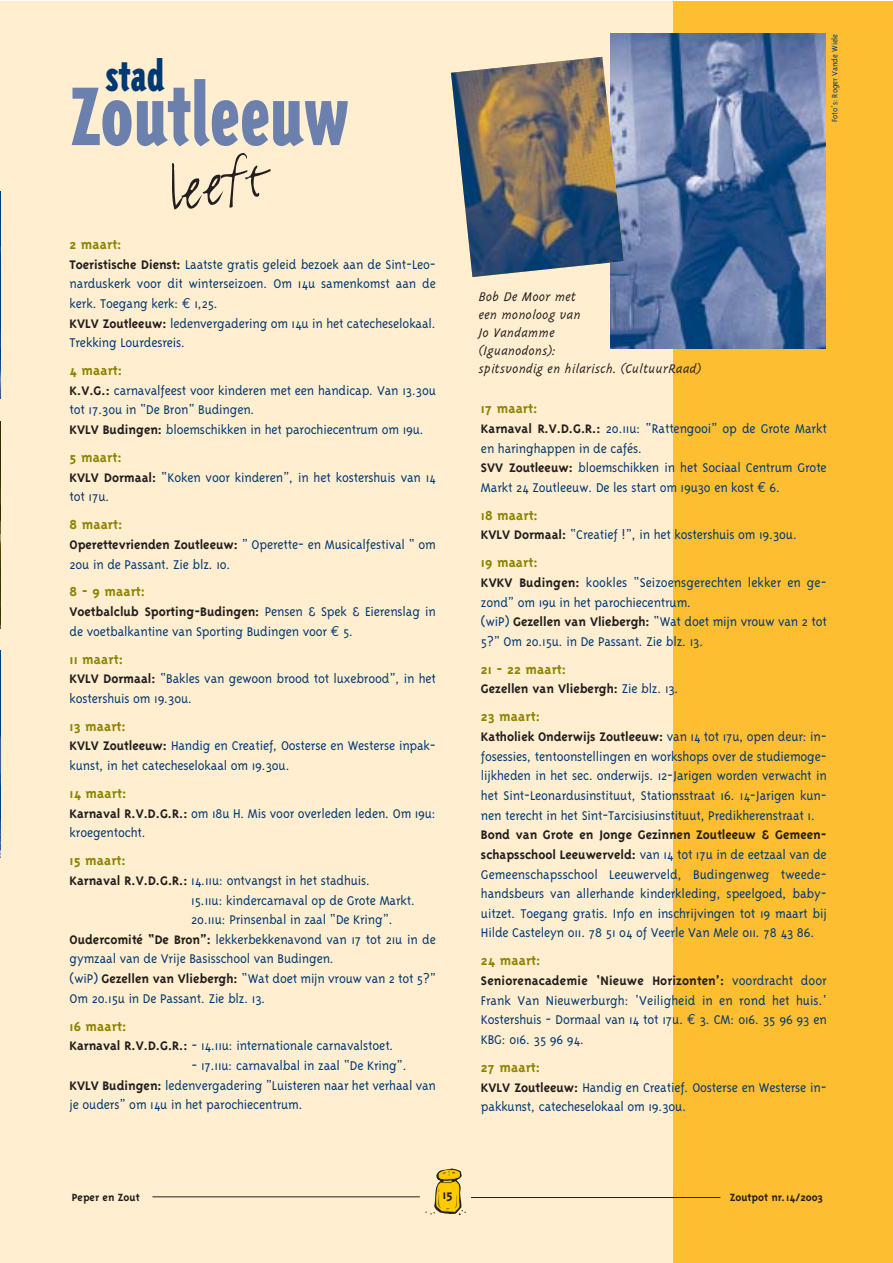
<style>
.page{position:relative;width:893px;height:1263px;background:#fff}
.page>*{position:absolute;margin:0;border:0;box-sizing:border-box;transform-origin:0 0}
.t1{font:900 95.55px "Triplex Cond";color:#6c80ad}
.t2{font:65.25px "FF Justlefthand E";color:#231f1f}
.t3{font:900 47.85px "Triplex Cond";color:#003873}
.t4{font:15px "Triplex Bold E";letter-spacing:.005em;color:#8c8400}
.t5{font:14.55px/19.6px "Triplex Light E";letter-spacing:-.01em;color:#003873}
.t6{font:14.25px "Triplex Bold E";letter-spacing:-.005em;color:#231f1f}
.t7{font:14.25px/18px "Triplex Italic Light E";color:#231f1f}
.t8{font:12px "Triplex Bold E";color:#231f1f}
.t9{font:9px "Triplex Light E";letter-spacing:-.01em;color:#003873}
.s1{font-family:"Triplex Bold E";font-size:14.25px;color:#231f1f}
.s2{font-family:"Triplex Light E";font-size:14.55px;color:#003873}
</style>
<div class="page">
<div style="left:0;top:2px;width:892px;height:1261px;background:#ffeecf"></div>
<div style="left:673px;top:2px;width:219px;height:1261px;background:#febe31"></div>
<svg style="left:425px;top:1168px;width:41px;height:47px"></svg>
<hr style="left:152px;top:1197px;width:268px;height:1px;background:#231f1f">
<hr style="left:471px;top:1197px;width:249px;height:1px;background:#231f1f">
<img style="left:0;top:192px;width:1px;height:207px">
<img style="left:0;top:422px;width:1px;height:206px">
<img style="left:0;top:651px;width:1px;height:206px">
<img style="left:610px;top:34px;width:215px;height:314px">
<img style="left:451px;top:57px;width:172px;height:220px">
<h3 class="t3" style="left:106px;top:58px;width:60px">stad</h3>
<h1 class="t1" style="left:71px;top:79px;width:279px">Zoutleeuw</h1>
<h2 class="t2" style="left:160px;top:148px;width:102px;rotate:-10deg">leeft</h2>
<p class="t4" style="left:70px;top:239px;width:54px">2 maart:</p>
<p class="t5" style="left:70px;top:255px;width:368px"><span class="s1">Toeristische Dienst:</span> Laatste gratis geleid bezoek aan de Sint-Leo&shy;narduskerk voor dit winterseizoen. Om 14u samenkomst aan de kerk. Toegang kerk: ê 1,25.<br><span class="s1">KVLV Zoutleeuw:</span> ledenvergadering om 14u in het catecheselokaal.<br>Trekking Lourdesreis.</p>
<p class="t4" style="left:70px;top:365px;width:54px">4 maart:</p>
<p class="t5" style="left:70px;top:382px;width:368px"><span class="s1">K.V.G.:</span> carnavalfeest voor kinderen met een handicap. Van 13.30u tot 17.30u in “De Bron” Budingen.<br><span class="s1">KVLV Budingen:</span> bloemschikken in het parochiecentrum om 19u.</p>
<p class="t4" style="left:70px;top:452px;width:54px">5 maart:</p>
<p class="t5" style="left:70px;top:468px;width:368px"><span class="s1">KVLV Dormaal:</span> “Koken voor kinderen”, in het kostershuis van 14 tot 17u.</p>
<p class="t4" style="left:70px;top:519px;width:55px">8 maart:</p>
<p class="t5" style="left:70px;top:536px;width:368px"><span class="s1">Operettevrienden Zoutleeuw:</span> ” Operette- en Musicalfestival “ om<br>20u in de Passant. Zie blz. 10.</p>
<p class="t4" style="left:70px;top:586px;width:77px">8 - 9 maart:</p>
<p class="t6" style="left:70px;top:606px;width:368px">Voetbalclub Sporting-Budingen: <span class="s2">Pensen &amp; Spek &amp; Eierenslag in</span></p>
<p class="t5" style="left:70px;top:622px;width:285px">de voetbalkantine van Sporting Budingen voor ê 5.</p>
<p class="t4" style="left:70px;top:653px;width:55px">11 maart:</p>
<p class="t5" style="left:70px;top:670px;width:368px"><span class="s1">KVLV Dormaal:</span> “Bakles van gewoon brood tot luxebrood”, in het kostershuis om 19.30u.</p>
<p class="t4" style="left:70px;top:720px;width:58px">13 maart:</p>
<p class="t5" style="left:70px;top:737px;width:368px"><span class="s1">KVLV Zoutleeuw:</span> Handig en Creatief, Oosterse en Westerse inpak&shy;kunst, in het catecheselokaal om 19.30u.</p>
<p class="t4" style="left:70px;top:788px;width:58px">14 maart:</p>
<p class="t5" style="left:70px;top:804px;width:368px"><span class="s1">Karnaval R.V.D.G.R.:</span> om 18u H. Mis voor overleden leden. Om 19u: kroegentocht.</p>
<p class="t4" style="left:70px;top:855px;width:58px">15 maart:</p>
<p class="t5" style="left:70px;top:872px;width:302px"><span class="s1">Karnaval R.V.D.G.R.:</span> 14.11u: ontvangst in het stadhuis.</p>
<p class="t5" style="left:191px;top:891px;width:225px">15.11u: kindercarnaval op de Grote Markt.</p>
<p class="t5" style="left:191px;top:911px;width:203px">20.11u: Prinsenbal in zaal “De Kring”.</p>
<p class="t5" style="left:70px;top:931px;width:368px"><span class="s1">Oudercomité “De Bron”:</span> lekkerbekkenavond van 17 tot 21u in de</p>
<p class="t5" style="left:70px;top:950px;width:266px">gymzaal van de Vrije Basisschool van Budingen.</p>
<p class="t5" style="left:70px;top:970px;width:368px">(wiP) <span class="s1">Gezellen van Vliebergh:</span> “Wat doet mijn vrouw van 2 tot 5?”</p>
<p class="t5" style="left:70px;top:990px;width:197px">Om 20.15u in De Passant. Zie blz. 13.</p>
<p class="t4" style="left:70px;top:1020px;width:58px">16 maart:</p>
<p class="t5" style="left:70px;top:1037px;width:325px"><span class="s1">Karnaval R.V.D.G.R.:</span> - 14.11u: internationale carnavalstoet.</p>
<p class="t5" style="left:70px;top:1057px;width:368px;text-indent:122px">- 17.11u: carnavalbal in zaal “De Kring”.<br><span class="s1">KVLV Budingen:</span> ledenvergadering ”Luisteren naar het verhaal van je ouders” om 14u in het parochiecentrum.</p>
<p class="t7" style="left:479px;top:288px;width:224px">Bob De Moor met<br>een monoloog van<br>Jo Vandamme<br>(Iguanodons):<br>spitsvondig en hilarisch. (CultuurRaad)</p>
<p class="t9" style="left:831px;top:122px;width:90px;rotate:-90deg">Foto’s: Roger Vande Wiele</p>
<p class="t4" style="left:481px;top:403px;width:58px">17 maart:</p>
<p class="t5" style="left:481px;top:420px;width:347px"><span class="s1">Karnaval R.V.D.G.R.:</span> 20.11u: “Rattengooi” op de Grote Markt en haringhappen in de cafés.<br><span class="s1">SVV Zoutleeuw:</span> bloemschikken in het Sociaal Centrum Grote Markt 24 Zoutleeuw. De les start om 19u30 en kost ê 6.</p>
<p class="t4" style="left:481px;top:509px;width:59px">18 maart:</p>
<p class="t5" style="left:481px;top:526px;width:317px"><span class="s1">KVLV Dormaal:</span> “Creatief !”, in het kostershuis om 19.30u.</p>
<p class="t4" style="left:481px;top:557px;width:58px">19 maart:</p>
<p class="t5" style="left:481px;top:574px;width:347px"><span class="s1">KVKV Budingen:</span> kookles “Seizoensgerechten lekker en ge&shy;zond” om 19u in het parochiecentrum.<br>(wiP) <span class="s1">Gezellen van Vliebergh:</span> “Wat doet mijn vrouw van 2 tot 5?” Om 20.15u. in De Passant. Zie blz. 13.</p>
<p class="t4" style="left:481px;top:663px;width:87px">21 - 22 maart:</p>
<p class="t6" style="left:481px;top:684px;width:199px">Gezellen van Vliebergh: <span class="s2">Zie blz. 13.</span></p>
<p class="t4" style="left:481px;top:711px;width:61px">23 maart:</p>
<p class="t6" style="left:481px;top:731px;width:347px">Katholiek Onderwijs Zoutleeuw: <span class="s2">van 14 tot 17u, open deur: in-</span></p>
<p class="t5" style="left:481px;top:747px;width:347px;text-align:justify">fosessies, tentoonstellingen en workshops over de studiemoge&shy;lijkheden in het sec. onderwijs. 12-Jarigen worden verwacht in het Sint-Leonardusinstituut, Stationsstraat 16. 14-Jarigen kun&shy;nen terecht in het Sint-Tarcisiusinstituut, Predikherenstraat 1.</p>
<p class="t6" style="left:481px;top:829px;width:347px">Bond van Grote en Jonge Gezinnen Zoutleeuw &amp; Gemeen-</p>
<p class="t5" style="left:481px;top:846px;width:347px;text-align:justify"><span class="s1">schapsschool Leeuwerveld:</span> van 14 tot 17u in de eetzaal van de Gemeenschapsschool Leeuwerveld, Budingenweg tweede&shy;handsbeurs van allerhande kinderkleding, speelgoed, baby&shy;uitzet. Toegang gratis. Info en inschrijvingen tot 19 maart bij Hilde Casteleyn 011. 78 51 04 of Veerle Van Mele 011. 78 43 86.</p>
<p class="t4" style="left:481px;top:955px;width:61px">24 maart:</p>
<p class="t6" style="left:481px;top:975px;width:347px">Seniorenacademie ‘Nieuwe Horizonten’: <span class="s2">voordracht door</span></p>
<p class="t5" style="left:481px;top:991px;width:347px;text-align:justify">Frank Van Nieuwerburgh: ‘Veiligheid in en rond het huis.’ Kostershuis - Dormaal van 14 tot 17u. ê 3. CM: 016. 35 96 93 en KBG: 016. 35 96 94.</p>
<p class="t4" style="left:481px;top:1062px;width:61px">27 maart:</p>
<p class="t5" style="left:481px;top:1078px;width:347px"><span class="s1">KVLV Zoutleeuw:</span> Handig en Creatief. Oosterse en Westerse in&shy;pakkunst, catecheselokaal om 19.30u.</p>
<p class="t8" style="left:72px;top:1192px;width:69px">Peper en Zout</p>
<p class="t6" style="left:442px;top:1189px;width:12px">15</p>
<p class="t8" style="left:729px;top:1193px;width:95px">Zoutpot nr.14/2003</p>
</div>
